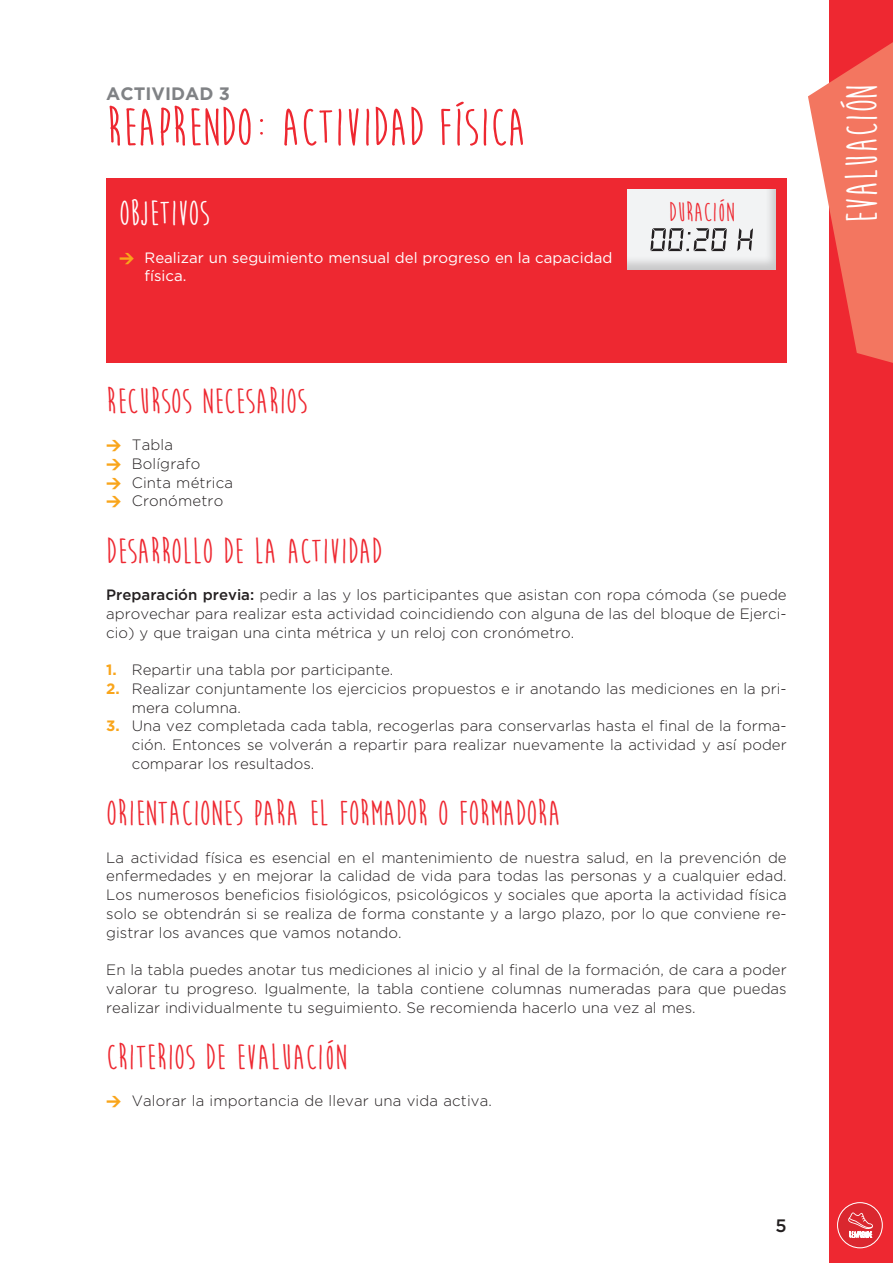
<style>
.page{position:relative;width:893px;height:1263px;background:#fff}
.page>*{position:absolute;margin:0;border:0;box-sizing:border-box;transform-origin:0 0}
.ACTIVIDAD__evaluació{font:700 54px "Moon Flower";color:#ee2831}
.t1{font:700 45px "Moon Flower";color:#fff}
._02_ladillo__evaluac{font:700 36px "Moon Flower";color:#ee2831}
._02_ladillo_calado{font:700 36px "Moon Flower";color:#fff}
.t2{font:700 27px "Moon Flower";color:#ee2831}
.ACTIVIDAD{font:700 18px "Gotham";color:#808285}
.t3{font:500 18px "Gotham";color:#231f20}
._01_texto_general{font:300 15px/18.8px "Gotham";color:#231f20;text-align:justify}
.t4{font:15px/18.8px "Gotham";color:#fff}
.s1{font-family:"DIN";font-weight:900;color:#f9a51b}
.s2{font-weight:500}
.s3{font-weight:700;color:#f9a51b}
</style>
<div class="page">
<div style="left:829px;top:0;width:64px;height:1263px;background:#ee2831"></div>
<svg style="left:808px;top:42px;width:85px;height:321px"></svg>
<svg style="left:837px;top:1202px;width:45px;height:46px"></svg>
<div style="left:837px;top:1202px;width:45px;height:46px;border:1px solid #fff;border-radius:50%"></div>
<svg style="left:848px;top:1212px;width:25px;height:27px"></svg>
<div style="left:106px;top:179px;width:681px;height:184px;background:#ee2831"></div>
<div style="left:625px;top:188px;width:152px;height:83px;background:#231f20;opacity:.2"></div>
<svg style="left:650px;top:228px;width:103px;height:23px"></svg>
<p class="ACTIVIDAD" style="left:106px;top:83px;width:125px">ACTIVIDAD 3</p>
<p class="ACTIVIDAD__evaluació" style="left:106px;top:99px;width:421px">REAPRENDO: ACTIVIDAD FÍSICA</p>
<p class="_02_ladillo_calado" style="left:119px;top:194px;width:92px">OBJETIVOS</p>
<p class="t4" style="left:145px;top:248px;width:469px;text-indent:-26px"><span class="s1">&gt;</span> Realizar un seguimiento mensual del progreso en la capacidad física.</p>
<p class="t2" style="left:669px;top:198px;width:68px">DURACIÓN</p>
<p class="_02_ladillo__evaluac" style="left:106px;top:382px;width:202px">RECURSOS NECESARIOS</p>
<p class="_01_texto_general" style="left:106px;top:435px;width:68px"><span class="s1">&gt;</span> Tabla</p>
<p class="_01_texto_general" style="left:106px;top:454px;width:96px"><span class="s1">&gt;</span> Bolígrafo</p>
<p class="_01_texto_general" style="left:106px;top:473px;width:128px"><span class="s1">&gt;</span> Cinta métrica</p>
<p class="_01_texto_general" style="left:106px;top:491px;width:118px"><span class="s1">&gt;</span> Cronómetro</p>
<p class="_02_ladillo__evaluac" style="left:106px;top:532px;width:277px">DESARROLLO DE LA ACTIVIDAD</p>
<p class="_01_texto_general" style="left:106px;top:585px;width:682px"><span class="s2">Preparación previa:</span> pedir a las y los participantes que asistan con ropa cómoda (se puede aprovechar para realizar esta actividad coincidiendo con alguna de las del bloque de Ejerci&shy;cio) y que traigan una cinta métrica y un reloj con cronómetro.</p>
<p class="_01_texto_general" style="left:106px;top:660px;width:288px"><span class="s3">1.</span> Repartir una tabla por participante.</p>
<p class="_01_texto_general" style="left:132px;top:679px;width:656px;text-indent:-26px"><span class="s3">2.</span> Realizar conjuntamente los ejercicios propuestos e ir anotando las mediciones en la pri&shy;mera columna.</p>
<p class="_01_texto_general" style="left:132px;top:716px;width:656px;text-indent:-26px"><span class="s3">3.</span> Una vez completada cada tabla, recogerlas para conservarlas hasta el final de la forma&shy;ción. Entonces se volverán a repartir para realizar nuevamente la actividad y así poder comparar los resultados.</p>
<p class="_02_ladillo__evaluac" style="left:106px;top:794px;width:456px">ORIENTACIONES PARA EL FORMADOR O FORMADORA</p>
<p class="_01_texto_general" style="left:106px;top:848px;width:682px">La actividad física es esencial en el mantenimiento de nuestra salud, en la prevención de enfermedades y en mejorar la calidad de vida para todas las personas y a cualquier edad.<br>Los numerosos beneficios fisiológicos, psicológicos y sociales que aporta la actividad física solo se obtendrán si se realiza de forma constante y a largo plazo, por lo que conviene re&shy;gistrar los avances que vamos notando.</p>
<p class="_01_texto_general" style="left:106px;top:960px;width:682px">En la tabla puedes anotar tus mediciones al inicio y al final de la formación, de cara a poder valorar tu progreso. Igualmente, la tabla contiene columnas numeradas para que puedas realizar individualmente tu seguimiento. Se recomienda hacerlo una vez al mes.</p>
<p class="_02_ladillo__evaluac" style="left:106px;top:1038px;width:242px">CRITERIOS DE EVALUACIÓN</p>
<p class="_01_texto_general" style="left:106px;top:1091px;width:387px"><span class="s1">&gt;</span> Valorar la importancia de llevar una vida activa.</p>
<p class="t3" style="left:775px;top:1215px;width:13px">5</p>
<h2 class="t1" style="left:839px;top:224px;width:141px;rotate:-90deg">EVALUACIÓN</h2>
</div>
